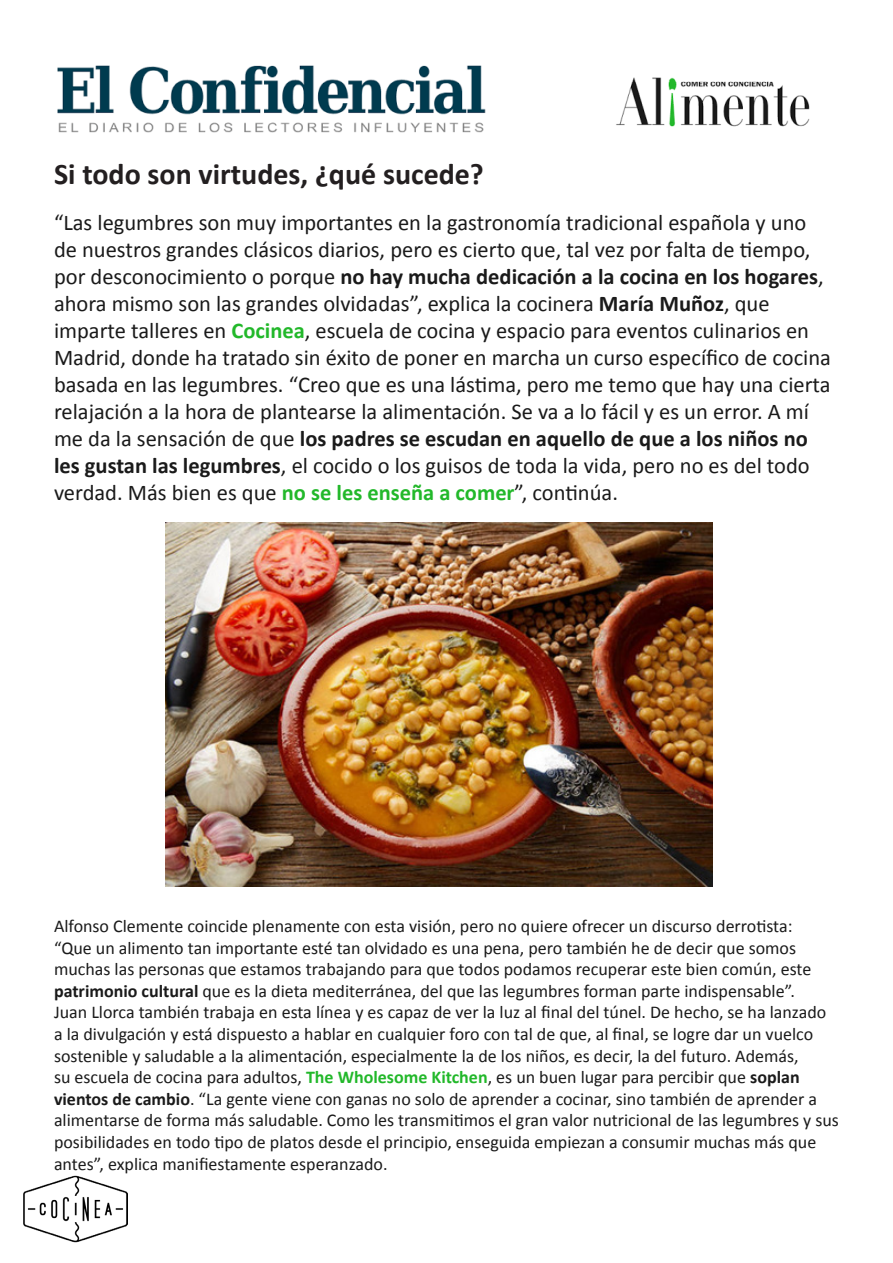
<style>
.page{position:relative;width:893px;height:1263px;background:#fff}
.page>*{position:absolute;margin:0;border:0;box-sizing:border-box;transform-origin:0 0}
.t1{font:700 30px "Calibri";color:#231f20}
.t2{font:22.5px/27px "Calibri";color:#1a1a1a}
.t3{font:18px/21.6px "Calibri";color:#1a1a1a}
.s1{font-weight:700}
.s2{font-weight:700;color:#22b82a}
</style>
<div class="page">
<img style="left:23px;top:1175px;width:105px;height:68px">
<img style="left:166px;top:522px;width:546px;height:364px">
<img style="left:616px;top:77px;width:194px;height:50px">
<img style="left:57px;top:65px;width:428px;height:68px">
<p class="t1" style="left:54px;top:155px;width:431px">Si todo son virtudes, ¿qué sucede?</p>
<p class="t2" style="left:54px;top:209px;width:778px">“Las legumbres son muy importantes en la gastronomía tradicional española y uno de nuestros grandes clásicos diarios, pero es cierto que, tal vez por falta de tiempo, por desconocimiento o porque <span class="s1">no hay mucha dedicación a la cocina en los hogares</span>, ahora mismo son las grandes olvidadas”, explica la cocinera <span class="s1">María Muñoz</span>, que imparte talleres en <span class="s2">Cocinea</span>, escuela de cocina y espacio para eventos culinarios en Madrid, donde ha tratado sin éxito de poner en marcha un curso específico de cocina basada en las legumbres. “Creo que es una lástima, pero me temo que hay una cierta relajación a la hora de plantearse la alimentación. Se va a lo fácil y es un error. A mí me da la sensación de que <span class="s1">los padres se escudan en aquello de que a los niños no les gustan las legumbres</span>, el cocido o los guisos de toda la vida, pero no es del todo verdad. Más bien es que <span class="s2">no se les enseña a comer</span>”, continúa.</p>
<p class="t3" style="left:54px;top:915px;width:786px">Alfonso Clemente coincide plenamente con esta visión, pero no quiere ofrecer un discurso derrotista:<br>“Que un alimento tan importante esté tan olvidado es una pena, pero también he de decir que somos muchas las personas que estamos trabajando para que todos podamos recuperar este bien común, este <span class="s1">patrimonio cultural</span> que es la dieta mediterránea, del que las legumbres forman parte indispensable”.<br>Juan Llorca también trabaja en esta línea y es capaz de ver la luz al final del túnel. De hecho, se ha lanzado a la divulgación y está dispuesto a hablar en cualquier foro con tal de que, al final, se logre dar un vuelco sostenible y saludable a la alimentación, especialmente la de los niños, es decir, la del futuro. Además,<br>su escuela de cocina para adultos, <span class="s2">The Wholesome Kitchen</span>, es un buen lugar para percibir que <span class="s1">soplan vientos de cambio</span>. “La gente viene con ganas no solo de aprender a cocinar, sino también de aprender a alimentarse de forma más saludable. Como les transmitimos el gran valor nutricional de las legumbres y sus posibilidades en todo tipo de platos desde el principio, enseguida empiezan a consumir muchas más que antes”, explica manifiestamente esperanzado.</p>
</div>
